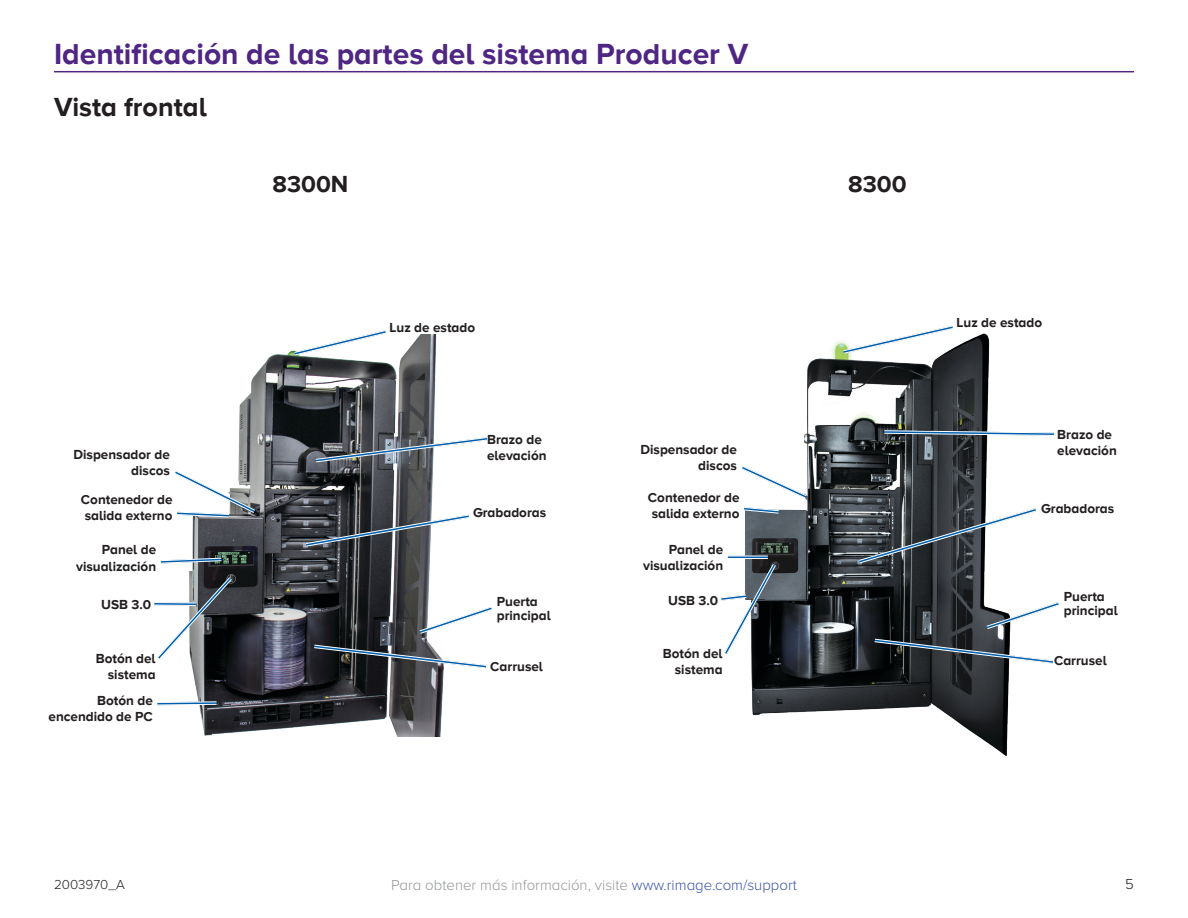
<style>
.page{position:relative;width:1188px;height:918px;background:#fff}
.page>*{position:absolute;margin:0;border:0;box-sizing:border-box;transform-origin:0 0}
.Running_Head{font:700 30px "Proxima Nova A";color:#4f2683}
.Heading_2{font:700 27px "Proxima Nova A";color:#231f20}
.Body{font:700 24px "Proxima Nova A";color:#231f20}
.t1{font:300 15px "Proxima Nova A";color:#949698}
.t2{font:300 15px "Proxima Nova A";color:#231f20}
.t3{font:700 13.5px/16.2px "Proxima Nova A";color:#231f20;text-align:right}
.t4{font:300 13.5px "Proxima Nova A";color:#231f20}
.s1{color:#3953a4}
</style>
<div class="page">
<img style="left:189px;top:335px;width:255px;height:401px">
<svg style="left:291px;top:330px;width:98px;height:27px"></svg>
<svg style="left:160px;top:556px;width:65px;height:9px"></svg>
<svg style="left:311px;top:643px;width:176px;height:27px"></svg>
<svg style="left:313px;top:435px;width:175px;height:29px"></svg>
<svg style="left:303px;top:513px;width:166px;height:35px"></svg>
<svg style="left:416px;top:605px;width:76px;height:31px"></svg>
<svg style="left:175px;top:468px;width:83px;height:51px"></svg>
<svg style="left:154px;top:574px;width:81px;height:88px"></svg>
<img style="left:742px;top:333px;width:269px;height:423px">
<svg style="left:840px;top:325px;width:116px;height:31px"></svg>
<hr style="left:728px;top:556px;width:40px;height:3px;background:#005fad">
<hr style="left:728px;top:556px;width:40px;height:1px;background:#fff">
<hr style="left:728px;top:558px;width:40px;height:1px;background:#fff">
<svg style="left:871px;top:637px;width:183px;height:28px"></svg>
<svg style="left:881px;top:429px;width:174px;height:8px"></svg>
<svg style="left:856px;top:506px;width:180px;height:59px"></svg>
<svg style="left:983px;top:600px;width:76px;height:31px"></svg>
<svg style="left:742px;top:464px;width:68px;height:51px"></svg>
<svg style="left:721px;top:561px;width:57px;height:96px"></svg>
<hr style="left:54px;top:71px;width:1080px;height:1px;background:#4f2683">
<svg style="left:157px;top:700px;width:63px;height:7px"></svg>
<img style="left:769px;top:680px;width:55px;height:8px">
<p class="Running_Head" style="left:54px;top:37px;width:696px">Identificación de las partes del sistema Producer V</p>
<p class="Heading_2" style="left:54px;top:91px;width:154px">Vista frontal</p>
<p class="Body" style="left:273px;top:170px;width:77px">8300N</p>
<p class="Body" style="left:848px;top:170px;width:60px">8300</p>
<p class="t3" style="left:390px;top:319px;width:87px">Luz de estado</p>
<p class="t3" style="left:957px;top:314px;width:87px">Luz de estado</p>
<p class="t3" style="left:74px;top:446px;width:98px">Dispensador de discos</p>
<p class="t3" style="left:487px;top:431px;width:61px;text-align:left">Brazo de elevación</p>
<p class="t3" style="left:641px;top:441px;width:98px">Dispensador de discos</p>
<p class="t3" style="left:1057px;top:426px;width:61px;text-align:left">Brazo de elevación</p>
<p class="t3" style="left:81px;top:491px;width:93px;text-align:left">Contenedor de salida externo</p>
<p class="t3" style="left:473px;top:505px;width:75px">Grabadoras</p>
<p class="t3" style="left:648px;top:489px;width:93px;text-align:left">Contenedor de salida externo</p>
<p class="t3" style="left:1041px;top:500px;width:75px">Grabadoras</p>
<p class="t3" style="left:76px;top:542px;width:82px">Panel de visualización</p>
<p class="t3" style="left:643px;top:541px;width:82px">Panel de visualización</p>
<p class="t3" style="left:101px;top:596px;width:51px">USB 3.0</p>
<p class="t3" style="left:497px;top:595px;width:55px;line-height:13.5px;text-align:left">Puerta principal</p>
<p class="t3" style="left:668px;top:592px;width:51px">USB 3.0</p>
<p class="t3" style="left:1064px;top:590px;width:55px;line-height:13.5px;text-align:left">Puerta principal</p>
<p class="t3" style="left:96px;top:650px;width:61px">Botón del sistema</p>
<p class="t3" style="left:490px;top:658px;width:54px">Carrusel</p>
<p class="t3" style="left:663px;top:645px;width:61px">Botón del sistema</p>
<p class="t3" style="left:1054px;top:652px;width:54px">Carrusel</p>
<p class="t3" style="left:49px;top:692px;width:106px">Botón de encendido de PC</p>
<p class="t4" style="left:54px;top:876px;width:72px">2003970_A</p>
<p class="t1" style="left:391px;top:876px;width:407px">Para obtener más información, visite <span class="s1">www.rimage.com/support</span></p>
<p class="t2" style="left:1125px;top:876px;width:10px">5</p>
</div>
